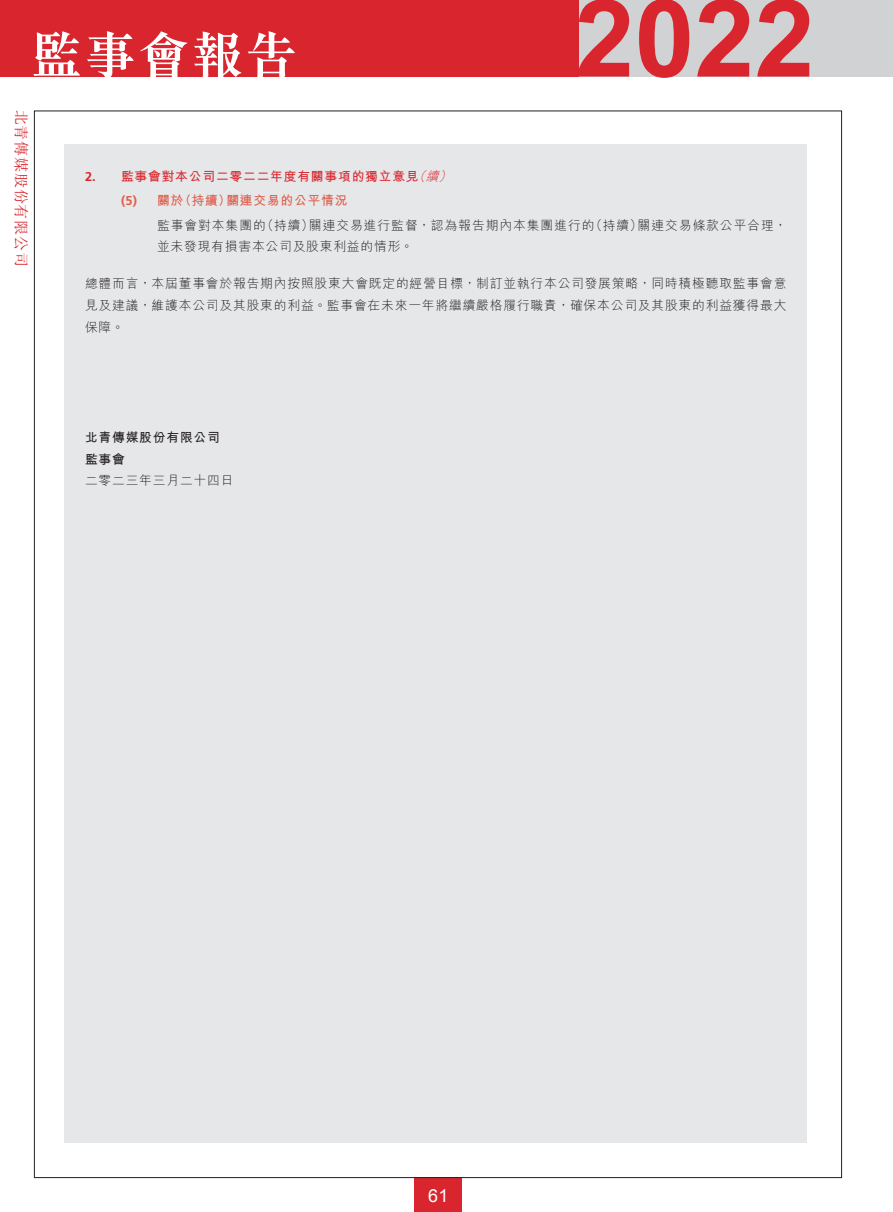
<style>
.page{position:relative;width:893px;height:1212px;background:#fff}
.page>*{position:absolute;margin:0;border:0;box-sizing:border-box;transform-origin:0 0}
.t1{font:700 108px "Arial";color:#d9262e}
.t2{font:700 52.5px "M Sung HK";letter-spacing:.02em;color:#fff}
.t3{font:18px "Arial";color:#fff}
.t4{font:300 15px "M Sung HK";letter-spacing:.045em;color:#d9262e}
._01_Body_Text{font:300 12.75px/21.8px "M Hei HK";letter-spacing:.065em;color:#231f20}
._03_H1{font:700 12.75px "M Hei HK";letter-spacing:.065em;color:#d9262e}
._04___H2{font:700 12.75px "M Hei HK";letter-spacing:.065em;color:#df5c49}
._01_Body_Text-2{font:700 12.75px "M Hei HK";letter-spacing:.065em;color:#231f20}
._03_H1-2{font:italic 300 12.75px "M Hei HK";color:#d9262e}
._04___H2-2{font:700 12.75px "Frutiger LT Std";color:#df5c49}
._03_H1-3{font:700 12.75px "Frutiger LT Std";color:#d9262e}
</style>
<div class="page">
<div style="left:65px;top:145px;width:742px;height:998px;background:#e6e7e9"></div>
<div style="left:415px;top:1177px;width:47px;height:35px;background:#d9262e"></div>
<div style="left:0;top:0;width:595px;height:77px;background:#d9262e"></div>
<div style="left:579px;top:0;width:314px;height:77px;background:#d1d2d4"></div>
<h2 class="t2" style="left:30px;top:19px;width:269px">監事會報告</h2>
<h1 class="t1" style="left:574px;top:-33px;width:242px">2022</h1>
<p class="t4" style="left:31px;top:110px;width:158px;rotate:90deg">北青傳媒股份有限公司</p>
<p class="_03_H1-3" style="left:85px;top:170px;width:12px">2.</p>
<p class="_03_H1" style="left:121px;top:168px;width:299px">監事會對本公司二零二二年度有關事項的獨立意見</p>
<p class="_03_H1-2" style="left:426px;top:168px;width:19px">續</p>
<p class="_03_H1-2" style="left:413px;top:168px;width:19px">（</p>
<p class="_03_H1-2" style="left:439px;top:168px;width:19px">(</p>
<p class="_04___H2-2" style="left:121px;top:194px;width:17px">5( )</p>
<p class="_04___H2" style="left:157px;top:192px;width:28px">關於</p>
<p class="_04___H2" style="left:179px;top:192px;width:54px">（持續）</p>
<p class="_04___H2" style="left:226px;top:192px;width:123px">關連交易的公平情況</p>
<p class="_01_Body_Text" style="left:261px;top:213px;width:54px">（持續）</p>
<p class="_01_Body_Text" style="left:590px;top:213px;width:54px">（持續）</p>
<p class="_01_Body_Text" style="left:157px;top:213px;width:258px">監事會對本集團的<br>並未發現有損害本公司及股東利益的情形。</p>
<p class="_01_Body_Text" style="left:85px;top:272px;width:703px;text-align:justify">總體而言，本屆董事會於報告期內按照股東大會既定的經營目標，制訂並執行本公司發展策略，同時積極聽取監事會意見及建議，維護本公司及其股東的利益。監事會在未來一年將繼續嚴格履行職責，確保本公司及其股東的利益獲得最大保障。</p>
<p class="_01_Body_Text" style="left:638px;top:213px;width:151px">關連交易條款公平合理，</p>
<p class="_01_Body_Text" style="left:309px;top:213px;width:287px">關連交易進行監督，認為報告期內本集團進行的</p>
<p class="_01_Body_Text-2" style="left:85px;top:428px;width:136px">北青傳媒股份有限公司</p>
<p class="_01_Body_Text-2" style="left:85px;top:450px;width:41px">監事會</p>
<p class="_01_Body_Text" style="left:85px;top:469px;width:150px">二零二三年三月二十四日</p>
<h3 class="t3" style="left:428px;top:1184px;width:22px">61</h3>
</div>
